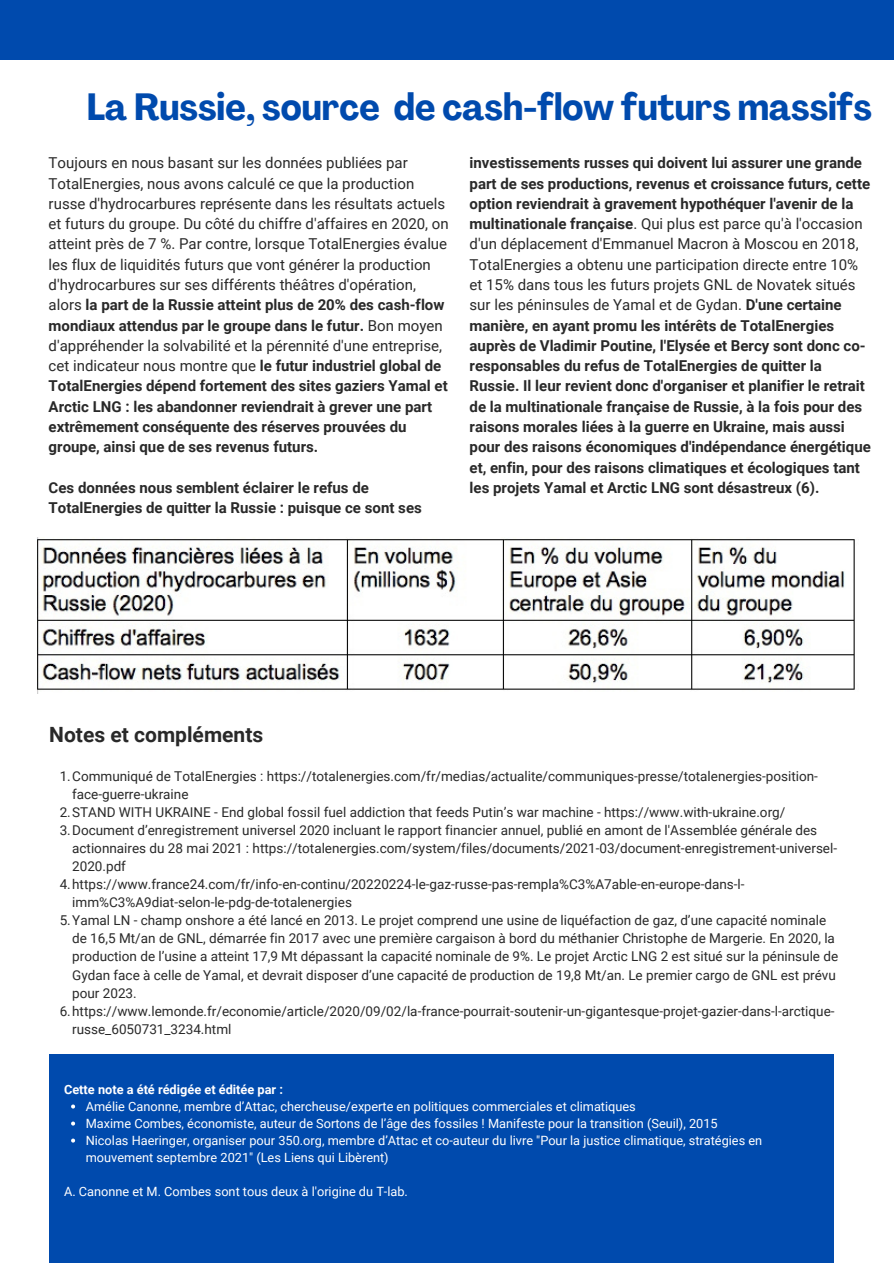
<style>
.page{position:relative;width:894px;height:1264px;background:#fff}
.page>*{position:absolute;margin:0;border:0;box-sizing:border-box;transform-origin:0 0}
.t1{font:700 condensed 37.35px "Agrandir";color:#004aad}
.t2{font:700 21px "Roboto";color:#292929}
.t3{font:700 15px/20.2px "Roboto";color:#292929}
.t4{font:15px/20.2px "Roboto";color:#292929}
.t5{font:13.5px/18px "Roboto";color:#292929}
.t6{font:12.75px/17px "Roboto";color:#fff}
.t7{font:700 12.75px "Roboto";color:#fff}
.s1{font-weight:700}
.s2{font-weight:400}
</style>
<div class="page">
<div style="left:0;top:0;width:893px;height:60px;background:#004aad"></div>
<div style="left:49px;top:1054px;width:784px;height:207px;background:#004aad"></div>
<svg style="left:71px;top:1104px;width:4px;height:4px"></svg>
<svg style="left:71px;top:1121px;width:4px;height:4px"></svg>
<svg style="left:71px;top:1138px;width:4px;height:4px"></svg>
<img style="left:37px;top:537px;width:818px;height:157px">
<p class="t1" style="left:87px;top:92px;width:786px">La Russie, source de cash-flow futurs massifs</p>
<p class="t4" style="left:49px;top:153px;width:401px">Toujours en nous basant sur les données publiées par TotalEnergies, nous avons calculé ce que la production russe d'hydrocarbures représente dans les résultats actuels et futurs du groupe. Du côté du chiffre d'affaires en 2020, on atteint près de 7 %. Par contre, lorsque TotalEnergies évalue les flux de liquidités futurs que vont générer la production d'hydrocarbures sur ses différents théâtres d'opération, alors <span class="s1">la part de la Russie atteint plus de 20% des cash-flow mondiaux attendus par le groupe dans le futur.</span> Bon moyen d'appréhender la solvabilité et la pérennité d'une entreprise, cet indicateur nous montre que <span class="s1">le futur industriel global de TotalEnergies dépend fortement des sites gaziers Yamal et Arctic LNG : les abandonner reviendrait à grever une part extrêmement conséquente des réserves prouvées du groupe, ainsi que de ses revenus futurs.</span></p>
<p class="t3" style="left:49px;top:477px;width:374px">Ces données nous semblent éclairer le refus de<br>TotalEnergies de quitter la Russie : puisque ce sont ses</p>
<p class="t3" style="left:469px;top:153px;width:403px">investissements russes qui doivent lui assurer une grande part de ses productions, revenus et croissance futurs, cette option reviendrait à gravement hypothéquer l'avenir de la multinationale française<span class="s2">. Qui plus est parce qu'à l'occasion d'un déplacement d'Emmanuel Macron à Moscou en 2018, TotalEnergies a obtenu une participation directe entre 10% et 15% dans tous les futurs projets GNL de Novatek situés sur les péninsules de Yamal et de Gydan.</span> D'une certaine manière, en ayant promu les intérêts de TotalEnergies auprès de Vladimir Poutine, l'Elysée et Bercy sont donc co&shy;responsables du refus de TotalEnergies de quitter la Russie. Il leur revient donc d'organiser et planifier le retrait de la multinationale française de Russie, à la fois pour des raisons morales liées à la guerre en Ukraine, mais aussi pour des raisons économiques d'indépendance énergétique et, enfin, pour des raisons climatiques et écologiques tant les projets Yamal et Arctic LNG sont désastreux (6).</p>
<p class="t2" style="left:49px;top:722px;width:215px">Notes et compléments</p>
<p class="t5" style="left:72px;top:767px;width:747px;text-indent:-12px">1.Communiqué de TotalEnergies : https://totalenergies.com/fr/medias/actualite/communiques-presse/totalenergies-position&shy;face-guerre-ukraine</p>
<p class="t5" style="left:60px;top:803px;width:727px">2.STAND WITH UKRAINE - End global fossil fuel addiction that feeds Putin’s war machine - https://www.with-ukraine.org/</p>
<p class="t5" style="left:72px;top:821px;width:766px;text-indent:-12px">3.Document d’enregistrement universel 2020 incluant le rapport financier annuel, publié en amont de l'Assemblée générale des actionnaires du 28 mai 2021 : https://totalenergies.com/system/files/documents/2021-03/document-enregistrement-universel-<br>2020.pdf</p>
<p class="t5" style="left:72px;top:875px;width:673px;text-indent:-12px">4.https://www.france24.com/fr/info-en-continu/20220224-le-gaz-russe-pas-rempla%C3%A7able-en-europe-dans-l&shy;imm%C3%A9diat-selon-le-pdg-de-totalenergies</p>
<p class="t5" style="left:72px;top:911px;width:767px;text-indent:-12px">5.Yamal LN - champ onshore a été lancé en 2013. Le projet comprend une usine de liquéfaction de gaz, d’une capacité nominale de 16,5 Mt/an de GNL, démarrée fin 2017 avec une première cargaison à bord du méthanier Christophe de Margerie. En 2020, la production de l’usine a atteint 17,9 Mt dépassant la capacité nominale de 9%. Le projet Arctic LNG 2 est situé sur la péninsule de Gydan face à celle de Yamal, et devrait disposer d’une capacité de production de 19,8 Mt/an. Le premier cargo de GNL est prévu pour 2023.</p>
<p class="t5" style="left:72px;top:1001px;width:763px;text-indent:-12px">6.https://www.lemonde.fr/economie/article/2020/09/02/la-france-pourrait-soutenir-un-gigantesque-projet-gazier-dans-l-arctique&shy;russe_6050731_3234.html</p>
<p class="t7" style="left:64px;top:1081px;width:220px">Cette note a été rédigée et éditée par :</p>
<p class="t6" style="left:86px;top:1097px;width:551px">Amélie Canonne, membre d’Attac, chercheuse/experte en politiques commerciales et climatiques</p>
<p class="t6" style="left:86px;top:1114px;width:633px">Maxime Combes, économiste, auteur de Sortons de l’âge des fossiles ! Manifeste pour la transition (Seuil), 2015</p>
<p class="t6" style="left:86px;top:1131px;width:677px">Nicolas Haeringer, organiser pour 350.org, membre d’Attac et co-auteur du livre "Pour la justice climatique, stratégies en mouvement septembre 2021" (Les Liens qui Libèrent)</p>
<p class="t6" style="left:64px;top:1182px;width:345px">A. Canonne et M. Combes sont tous deux à l'origine du T-lab.</p>
</div>
